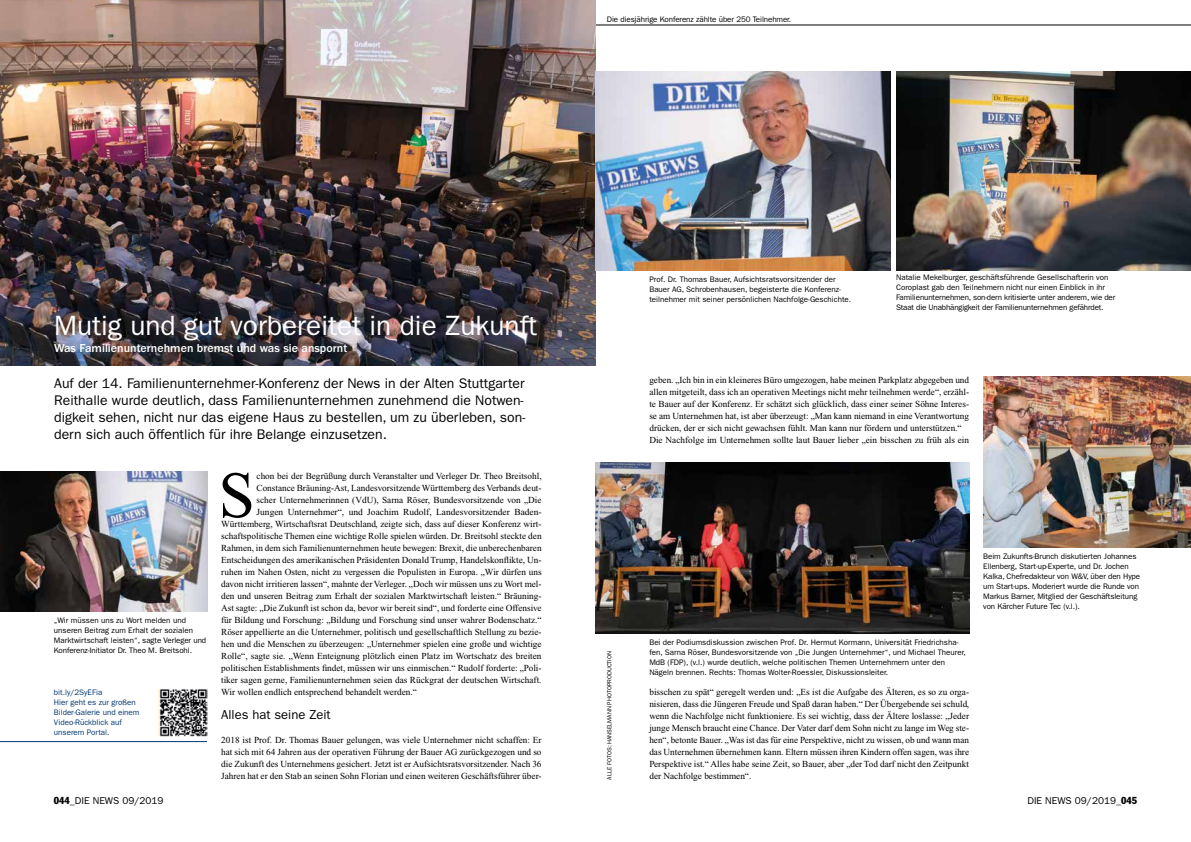
<style>
.page{position:relative;width:1191px;height:842px;background:#fff}
.page>*{position:absolute;margin:0;border:0;box-sizing:border-box;transform-origin:0 0}
.t1{font:65.5px "Times New Roman";color:#000}
.t2{font:28px "Franklin Gothic";color:#fff}
.t3{font:14px/17px "Franklin Gothic";color:#000}
.t4{font:13px "Franklin Gothic";color:#000}
.t5{font:500 12px "Franklin Gothic";color:#fff}
.t6{font:10px "Franklin Gothic";color:#000}
.t7{font:9.2px/12px "Times New Roman";color:#000;text-align:justify}
.t8{font:8px/10px "Franklin Gothic";color:#000}
.t9{font:8px/10px "Franklin Gothic";color:#003671}
.t10{font:6px "Franklin Gothic";color:#000}
.s1{font-stretch:condensed}
</style>
<div class="page">
<hr style="left:0;top:24px;width:1191px;height:1px;background:#000">
<img style="left:0;top:0;width:595px;height:366px">
<img style="left:0;top:472px;width:207px;height:140px">
<img style="left:983px;top:376px;width:208px;height:171px">
<img style="left:595px;top:463px;width:374px;height:171px">
<img style="left:595px;top:72px;width:295px;height:198px">
<img style="left:896px;top:72px;width:295px;height:198px">
<svg style="left:207px;top:689px;width:1px;height:47px"></svg>
<img style="left:159px;top:689px;width:48px;height:48px">
<hr style="left:0;top:741px;width:207px;height:1px;background:#003671">
<p class="t8" style="left:607px;top:14px;width:186px">Die diesjährige Konferenz zählte über 250 Teilnehmer.</p>
<h2 class="t2" style="left:54px;top:309px;width:484px">Mutig und gut vorbereitet in die Zukunft</h2>
<h3 class="t5" style="left:54px;top:341px;width:294px">Was Familienunternehmen bremst und was sie anspornt</h3>
<p class="t3" style="left:54px;top:375px;width:473px">Auf der 14. Familienunternehmer-Konferenz der News in der Alten Stuttgarter Reithalle wurde deutlich, dass Familienunternehmen zunehmend die Notwen&shy;digkeit sehen, nicht nur das eigene Haus zu bestellen, um zu überleben, son&shy;dern sich auch öffentlich für ihre Belange einzusetzen.</p>
<p class="t8" style="left:54px;top:615px;width:154px">„Wir müssen uns zu Wort melden und unseren Beitrag zum Erhalt der sozialen Marktwirtschaft leisten“, sagte Verleger und Konferenz-Initiator Dr. Theo M. Breitsohl.</p>
<p class="t9" style="left:54px;top:688px;width:87px">bit.ly/2SyEFia<br>Hier geht es zur großen<br>Bilder-Galerie und einem<br>Video-Rückblick auf unserem Portal.</p>
<p class="t6" style="left:54px;top:795px;width:111px"><span class="s1">044_</span>DIE NEWS 09/2019</p>
<h1 class="t1" style="left:218px;top:459px;width:38px">S</h1>
<p class="t7" style="left:256px;top:470px;width:286px">chon bei der Begrüßung durch Veranstalter und Verleger Dr. Theo Breitsohl,</p>
<p class="t7" style="left:256px;top:482px;width:286px">Constance Bräuning-Ast, Landesvorsitzende Württemberg des Verbands deut-</p>
<p class="t7" style="left:256px;top:494px;width:286px">scher Unternehmerinnen (VdU), Sarna Röser, Bundesvorsitzende von „Die</p>
<p class="t7" style="left:256px;top:506px;width:286px">Jungen Unternehmer“, und Joachim Rudolf, Landesvorsitzender Baden-</p>
<p class="t7" style="left:221px;top:518px;width:322px">Württemberg, Wirtschaftsrat Deutschland, zeigte sich, dass auf dieser Konferenz wirt-</p>
<p class="t7" style="left:221px;top:530px;width:322px">schaftspolitische Themen eine wichtige Rolle spielen würden. Dr. Breitsohl steckte den</p>
<p class="t7" style="left:221px;top:542px;width:322px">Rahmen, in dem sich Familienunternehmen heute bewegen: Brexit, die unberechenbaren</p>
<p class="t7" style="left:221px;top:554px;width:322px">Entscheidungen des amerikanischen Präsidenten Donald Trump, Handelskonflikte, Un-</p>
<p class="t7" style="left:221px;top:566px;width:322px">ruhen im Nahen Osten, nicht zu vergessen die Populisten in Europa. „Wir dürfen uns</p>
<p class="t7" style="left:221px;top:578px;width:322px">davon nicht irritieren lassen“, mahnte der Verleger. „Doch wir müssen uns zu Wort mel-</p>
<p class="t7" style="left:221px;top:590px;width:322px">den und unseren Beitrag zum Erhalt der sozialen Marktwirtschaft leisten.“ Bräuning-</p>
<p class="t7" style="left:221px;top:602px;width:322px">Ast sagte: „Die Zukunft ist schon da, bevor wir bereit sind“, und forderte eine Offensive</p>
<p class="t7" style="left:221px;top:614px;width:322px">für Bildung und Forschung: „Bildung und Forschung sind unser wahrer Bodenschatz.“</p>
<p class="t7" style="left:221px;top:626px;width:322px">Röser appellierte an die Unternehmer, politisch und gesellschaftlich Stellung zu bezie-</p>
<p class="t7" style="left:221px;top:638px;width:322px">hen und die Menschen zu überzeugen: „Unternehmer spielen eine große und wichtige</p>
<p class="t7" style="left:221px;top:650px;width:322px">Rolle“, sagte sie. „Wenn Enteignung plötzlich einen Platz im Wortschatz des breiten</p>
<p class="t7" style="left:221px;top:662px;width:322px">politischen Establishments findet, müssen wir uns einmischen.“ Rudolf forderte: „Poli-</p>
<p class="t7" style="left:221px;top:674px;width:322px">tiker sagen gerne, Familienunternehmen seien das Rückgrat der deutschen Wirtschaft.</p>
<p class="t7" style="left:221px;top:686px;width:197px">Wir wollen endlich entsprechend behandelt werden.“</p>
<h3 class="t4" style="left:221px;top:707px;width:111px">Alles hat seine Zeit</h3>
<p class="t7" style="left:221px;top:734px;width:322px">2018 ist Prof. Dr. Thomas Bauer gelungen, was viele Unternehmer nicht schaffen: Er hat sich mit 64 Jahren aus der operativen Führung der Bauer AG zurückgezogen und so die Zukunft des Unternehmens gesichert. Jetzt ist er Aufsichtsratsvorsitzender. Nach 36<br>Jahren hat er den Stab an seinen Sohn Florian und einen weiteren Geschäftsführer über-</p>
<p class="t8" style="left:649px;top:274px;width:203px">Prof. Dr. Thomas Bauer, Aufsichtsratsvorsitzender der<br>Bauer AG, Schrobenhausen, begeisterte die Konferenz&shy;teilnehmer mit seiner persönlichen Nachfolge-Geschichte.</p>
<p class="t8" style="left:896px;top:272px;width:221px">Natalie Mekelburger, geschäftsführende Gesellschafterin von Coroplast gab den Teilnehmern nicht nur einen Einblick in ihr Familienunternehmen, son-dern kritisierte unter anderem, wie der Staat die Unabhängigkeit der Familienunternehmen gefährdet.</p>
<p class="t7" style="left:649px;top:374px;width:321px;text-align:left">geben. „Ich bin in ein kleineres Büro umgezogen, habe meinen Parkplatz abgegeben und allen mitgeteilt, dass ich an operativen Meetings nicht mehr teilnehmen werde“, erzähl&shy;te Bauer auf der Konferenz. Er schätzt sich glücklich, dass einer seiner Söhne Interes&shy;se am Unternehmen hat, ist aber überzeugt: „Man kann niemand in eine Verantwortung drücken, der er sich nicht gewachsen fühlt. Man kann nur fördern und unterstützen.“ Die Nachfolge im Unternehmen sollte laut Bauer lieber „ein bisschen zu früh als ein</p>
<p class="t10" style="left:606px;top:779px;width:130px;rotate:-90deg">ALLE FOTOS: HANSELMANN PHOTOPRODUCTION</p>
<p class="t8" style="left:649px;top:638px;width:318px">Bei der Podiumsdiskussion zwischen Prof. Dr. Hermut Kormann, Universität Friedrichsha&shy;fen, Sarna Röser, Bundesvorsitzende von „Die Jungen Unternehmer“, und Michael Theurer, MdB (FDP), (v.l.) wurde deutlich, welche politischen Themen Unternehmern unter den Nägeln brennen. Rechts: Thomas Wolter-Roessler, Diskussionsleiter.</p>
<p class="t7" style="left:649px;top:686px;width:321px">bisschen zu spät“ geregelt werden und: „Es ist die Aufgabe des Älteren, es so zu orga&shy;nisieren, dass die Jüngeren Freude und Spaß daran haben.“ Der Übergebende sei schuld, wenn die Nachfolge nicht funktioniere. Es sei wichtig, dass der Ältere loslasse: „Jeder junge Mensch braucht eine Chance. Der Vater darf dem Sohn nicht zu lange im Weg ste&shy;hen“, betonte Bauer. „Was ist das für eine Perspektive, nicht zu wissen, ob und wann man das Unternehmen übernehmen kann. Eltern müssen ihren Kindern offen sagen, was ihre Perspektive ist.“ Alles habe seine Zeit, so Bauer, aber „der Tod darf nicht den Zeitpunkt</p>
<p class="t7" style="left:649px;top:770px;width:103px">der Nachfolge bestimmen“.</p>
<p class="t8" style="left:983px;top:551px;width:158px">Beim Zukunfts-Brunch diskutierten Johannes Ellenberg, Start-up-Experte, und Dr. Jochen Kalka, Chefredakteur von W&amp;V, über den Hype um Start-ups. Moderiert wurde die Runde von Markus Barner, Mitglied der Geschäftsleitung von Kärcher Future Tec (v.l.).</p>
<p class="t6" style="left:1027px;top:795px;width:111px">DIE NEWS 09/2019<span class="s1">_045</span></p>
</div>
